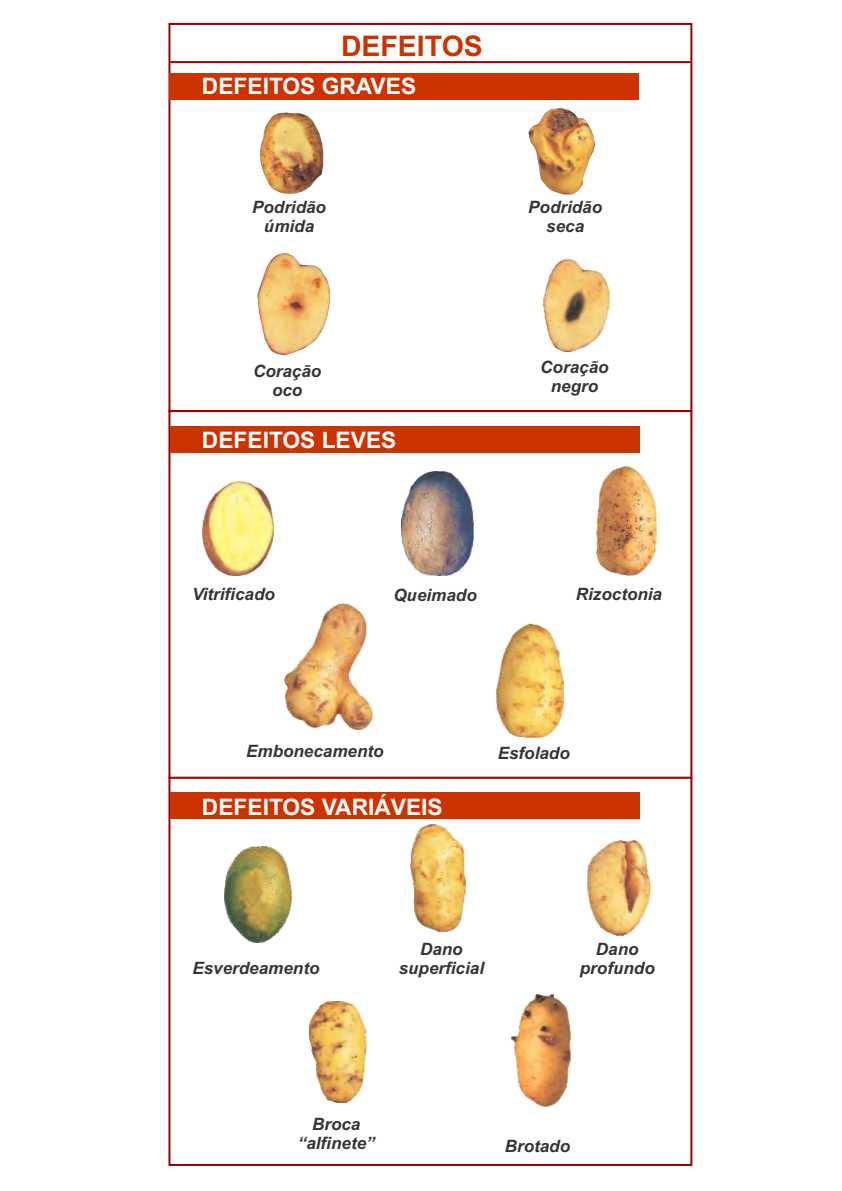
<style>
.page{position:relative;width:842px;height:1191px;background:#fff}
.page>*{position:absolute;margin:0;border:0;box-sizing:border-box;transform-origin:0 0}
.t1{font:700 28.4px "Arial";color:#c30}
.t2{font:700 22.7px "Arial";color:#fff}
.t3{font:italic 700 17px/19px "Arial";color:#373435;text-align:center}
</style>
<div class="page">
<div style="left:168px;top:23px;width:524px;height:389px;background:#fff;border:2px solid #900"></div>
<div style="left:168px;top:410px;width:524px;height:369px;background:#fff;border:2px solid #900"></div>
<div style="left:168px;top:776px;width:524px;height:390px;background:#fff;border:2px solid #900"></div>
<div style="left:171px;top:426px;width:469px;height:27px;background:#c30"></div>
<div style="left:171px;top:792px;width:469px;height:26px;background:#c30"></div>
<div style="left:172px;top:25px;width:517px;height:37px;background:#fff"></div>
<div style="left:169px;top:73px;width:470px;height:27px;background:#c30"></div>
<hr style="left:170px;top:61px;width:520px;height:2px;background:#900">
<img style="left:259px;top:112px;width:64px;height:82px">
<img style="left:528px;top:108px;width:67px;height:87px">
<img style="left:257px;top:253px;width:73px;height:102px">
<img style="left:497px;top:623px;width:67px;height:114px">
<img style="left:285px;top:603px;width:87px;height:126px">
<img style="left:401px;top:471px;width:72px;height:104px">
<img style="left:203px;top:481px;width:70px;height:94px">
<img style="left:543px;top:260px;width:66px;height:91px">
<img style="left:225px;top:846px;width:67px;height:96px">
<img style="left:411px;top:824px;width:54px;height:107px">
<img style="left:587px;top:840px;width:64px;height:95px">
<img style="left:512px;top:995px;width:58px;height:111px">
<img style="left:310px;top:1001px;width:57px;height:101px">
<img style="left:597px;top:466px;width:60px;height:109px">
<h1 class="t1" style="left:341px;top:35px;width:143px">DEFEITOS</h1>
<h2 class="t2" style="left:202px;top:77px;width:216px">DEFEITOS GRAVES</h2>
<p class="t3" style="left:252px;top:199px;width:76px">Podridão úmida</p>
<p class="t3" style="left:528px;top:199px;width:76px">Podridão seca</p>
<p class="t3" style="left:253px;top:363px;width:70px">Coração oco</p>
<h2 class="t2" style="left:202px;top:431px;width:196px">DEFEITOS LEVES</h2>
<p class="t3" style="left:540px;top:359px;width:70px">Coração negro</p>
<p class="t3" style="left:192px;top:586px;width:84px">Vitrificado</p>
<p class="t3" style="left:393px;top:587px;width:85px">Queimado</p>
<p class="t3" style="left:576px;top:586px;width:88px">Rizoctonia</p>
<p class="t3" style="left:246px;top:743px;width:139px">Embonecamento</p>
<p class="t3" style="left:498px;top:745px;width:74px">Esfolado</p>
<h2 class="t2" style="left:202px;top:798px;width:242px">DEFEITOS VARIÁVEIS</h2>
<p class="t3" style="left:192px;top:960px;width:129px">Esverdeamento</p>
<p class="t3" style="left:399px;top:941px;width:87px">Dano superficial</p>
<p class="t3" style="left:580px;top:941px;width:76px">Dano profundo</p>
<p class="t3" style="left:298px;top:1116px;width:78px">Broca “alfinete”</p>
<p class="t3" style="left:505px;top:1138px;width:67px">Brotado</p>
</div>
